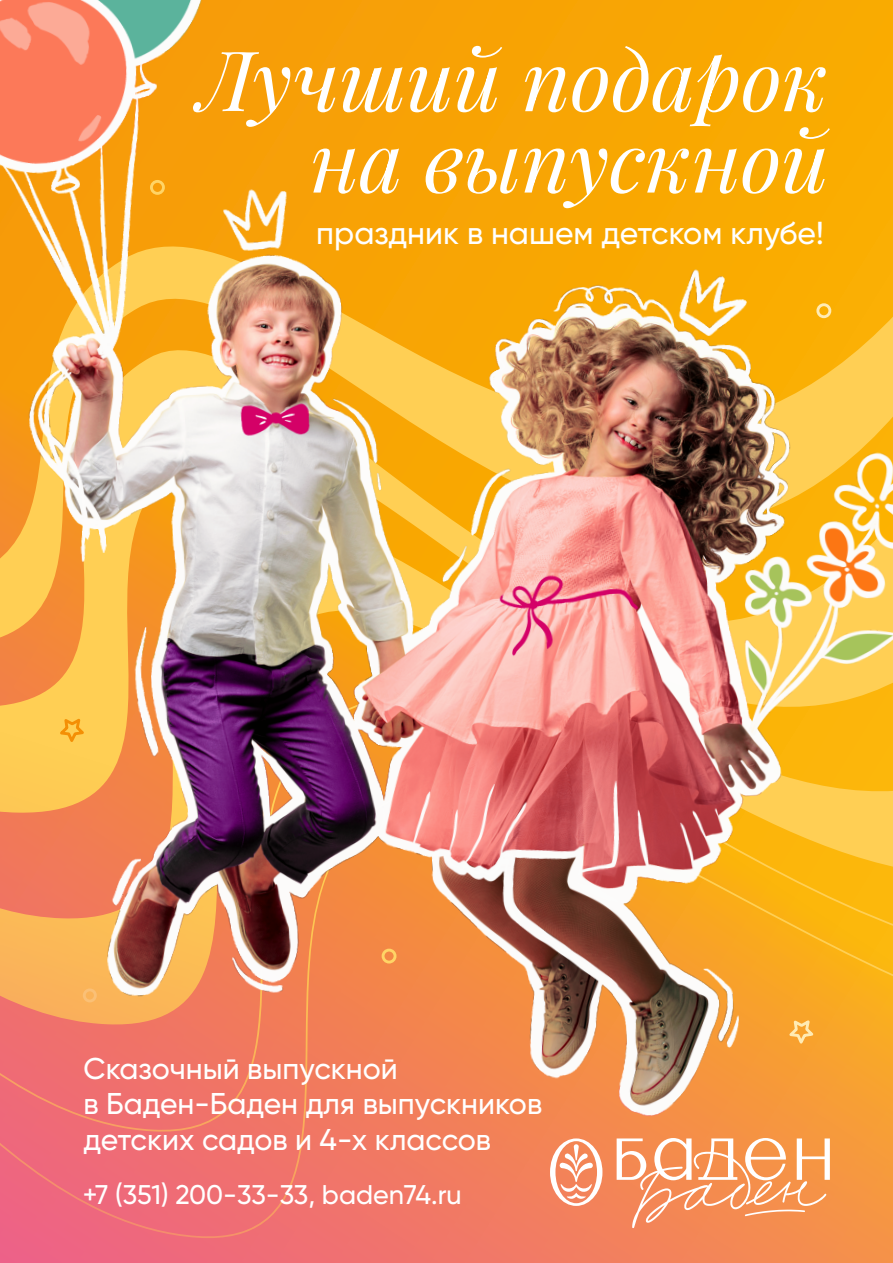
<style>
.page{position:relative;width:893px;height:1263px;background:#fff}
.page>*{position:absolute;margin:0;border:0;box-sizing:border-box;transform-origin:0 0}
.t1{font:italic 83.4px/81.3px "Playfair Display";color:#fff;text-align:right}
.t2{font:500 31.8px "Gilroy";color:#fff}
.t3{font:500 30px/35.4px "Gilroy";color:#fff}
.t4{font:500 27px "Gilroy";letter-spacing:-.005em;color:#fff}
</style>
<div class="page">
<img style="left:0;top:0;width:893px;height:1263px">
<div style="left:83px;top:988px;width:14px;height:14px;border:3px solid #fac076;border-radius:50%"></div>
<svg style="left:784px;top:1017px;width:34px;height:32px"></svg>
<div style="left:382px;top:949px;width:14px;height:14px;border:3px solid #ffd466;border-radius:50%"></div>
<svg style="left:550px;top:1138px;width:52px;height:68px"></svg>
<svg style="left:617px;top:1138px;width:213px;height:90px"></svg>
<div style="left:150px;top:180px;width:15px;height:15px;border:3px solid #ffd466;border-radius:50%"></div>
<svg style="left:55px;top:715px;width:34px;height:32px"></svg>
<div style="left:816px;top:303px;width:15px;height:15px;border:3px solid #ffebb4;border-radius:50%"></div>
<h1 class="t1" style="left:198px;top:36px;width:632px">Лучший подарок на выпускной</h1>
<p class="t2" style="left:316px;top:218px;width:509px">праздник в нашем детском клубе!</p>
<p class="t3" style="left:84px;top:1052px;width:460px">Сказочный выпускной<br>в Баден-Баден для выпускников детских садов и 4-х классов</p>
<p class="t4" style="left:83px;top:1182px;width:381px">+7 (351) 200-33-33, baden74.ru</p>
</div>
